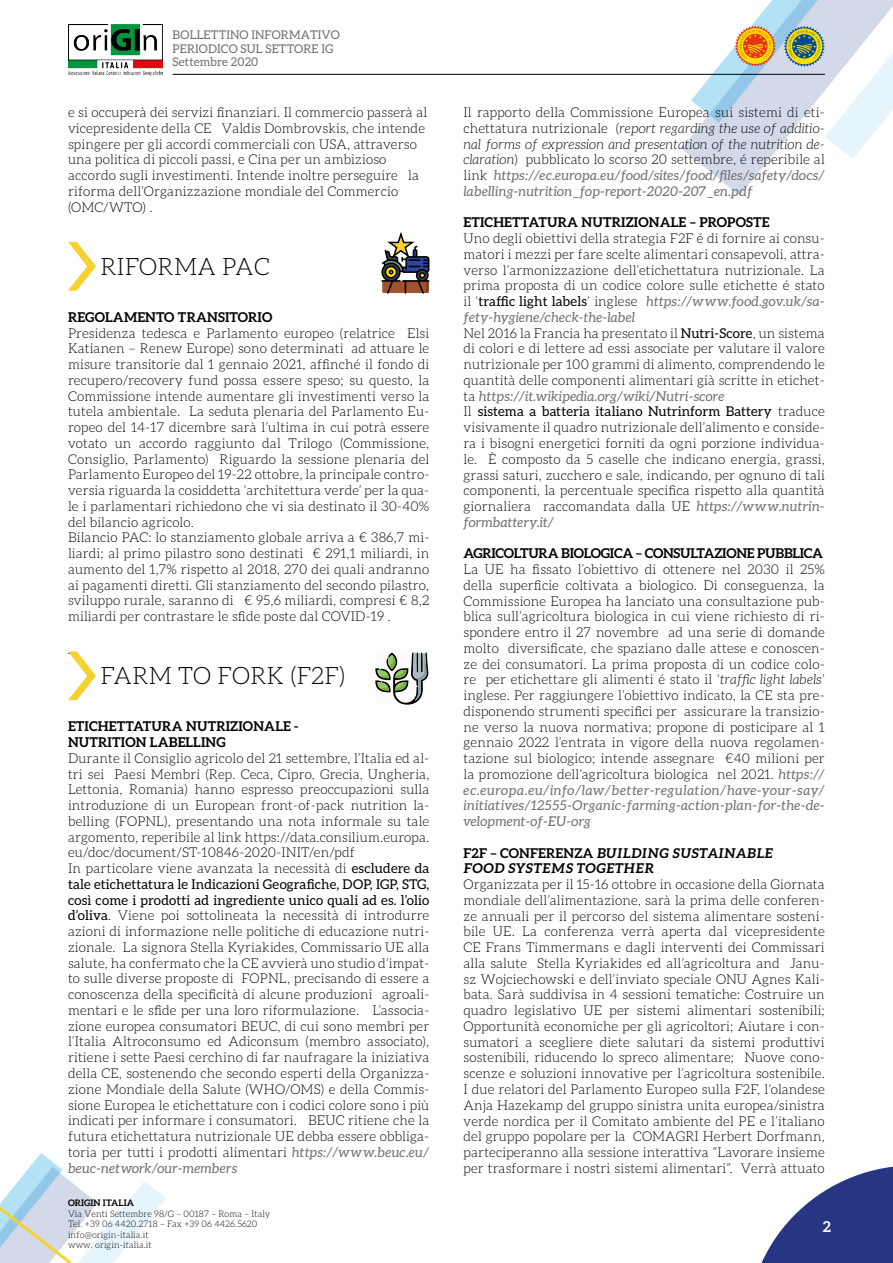
<style>
.page{position:relative;width:893px;height:1263px;background:#fff}
.page>*{position:absolute;margin:0;border:0;box-sizing:border-box;transform-origin:0 0}
.t1{font:300 24px "Aleo";letter-spacing:.01em;color:#000}
.t2{font:700 15px "Aleo";color:#fff}
.t3{font:300 13.5px/15.8px "Aleo";letter-spacing:.01em;color:#000}
.t4{font:700 13.5px/15.8px "Aleo";letter-spacing:.01em;color:#000}
.t5{font:italic 700 13.5px/15.8px "Aleo";letter-spacing:.01em;color:#000}
.t6{font:700 13.5px "Aleo";letter-spacing:-.02em;color:#000}
.t7{font:12px/13.5px "Aleo";letter-spacing:.01em;color:#706f6f}
.t8{font:300 9px/10.5px "Aleo";letter-spacing:.01em;color:#000}
.t9{font:700 9px "Aleo";letter-spacing:.01em;color:#000}
.s1{font-weight:400}
.s2{font-weight:400;font-style:italic;color:#706f6f}
.s3{font-style:italic}
.s4{font-style:normal}
</style>
<div class="page">
<svg style="left:68px;top:242px;width:28px;height:49px"></svg>
<svg style="left:68px;top:651px;width:28px;height:49px"></svg>
<svg style="left:761px;top:1166px;width:132px;height:97px"></svg>
<svg style="left:0;top:1153px;width:165px;height:110px"></svg>
<svg style="left:681px;top:0;width:212px;height:196px"></svg>
<hr style="left:173px;top:74px;width:652px;height:1px;background:#000">
<img style="left:68px;top:25px;width:94px;height:50px">
<svg style="left:381px;top:232px;width:48px;height:62px"></svg>
<svg style="left:375px;top:652px;width:53px;height:53px"></svg>
<p class="t7" style="left:173px;top:28px;width:169px">BOLLETTINO INFORMATIVO<br>PERIODICO SUL SETTORE IG<br>Settembre 2020</p>
<p class="t3" style="left:68px;top:104px;width:361px">e si occuperà dei servizi finanziari. Il commercio passerà al vicepresidente della CE Valdis Dombrovskis, che intende spingere per gli accordi commerciali con USA, attraverso una politica di piccoli passi, e Cina per un ambizioso accordo sugli investimenti. Intende inoltre perseguire la riforma dell’Organizzazione mondiale del Commercio (OMC/WTO) .</p>
<h1 class="t1" style="left:100px;top:253px;width:170px">RIFORMA PAC</h1>
<p class="t4" style="left:68px;top:309px;width:206px">REGOLAMENTO TRANSITORIO</p>
<p class="t3" style="left:68px;top:325px;width:363px">Presidenza tedesca e Parlamento europeo (relatrice Elsi Katianen – Renew Europe) sono determinati ad attuare le misure transitorie dal 1 gennaio 2021, affinché il fondo di recupero/recovery fund possa essere speso; su questo, la Commissione intende aumentare gli investimenti verso la tutela ambientale. La seduta plenaria del Parlamento Eu&shy;ropeo del 14-17 dicembre sarà l’ultima in cui potrà essere votato un accordo raggiunto dal Trilogo (Commissione, Consiglio, Parlamento) Riguardo la sessione plenaria del Parlamento Europeo del 19-22 ottobre, la principale contro&shy;versia riguarda la cosiddetta ‘architettura verde’ per la qua&shy;le i parlamentari richiedono che vi sia destinato il 30-40% del bilancio agricolo.<br>Bilancio PAC: lo stanziamento globale arriva a € 386,7 mi&shy;liardi; al primo pilastro sono destinati € 291,1 miliardi, in aumento del 1,7% rispetto al 2018, 270 dei quali andranno ai pagamenti diretti. Gli stanziamento del secondo pilastro, sviluppo rurale, saranno di € 95,6 miliardi, compresi € 8,2 miliardi per contrastare le sfide poste dal COVID-19 .</p>
<h1 class="t1" style="left:100px;top:663px;width:246px">FARM TO FORK (F2F)</h1>
<p class="t4" style="left:68px;top:718px;width:232px">ETICHETTATURA NUTRIZIONALE -<br>NUTRITION LABELLING</p>
<p class="t3" style="left:68px;top:750px;width:363px">Durante il Consiglio agricolo del 21 settembre, l’Italia ed al&shy;tri sei Paesi Membri (Rep. Ceca, Cipro, Grecia, Ungheria, Lettonia, Romania) hanno espresso preoccupazioni sulla introduzione di un European front-of-pack nutrition la&shy;belling (FOPNL), presentando una nota informale su tale argomento, reperibile al link https://data.consilium.europa. eu/doc/document/ST-10846-2020-INIT/en/pdf<br>In particolare viene avanzata la necessità di <span class="s1">escludere da tale etichettatura le Indicazioni Geografiche, DOP, IGP, STG, così come i prodotti ad ingrediente unico quali ad es. l’olio d’oliva</span>. Viene poi sottolineata la necessità di introdurre azioni di informazione nelle politiche di educazione nutri&shy;zionale. La signora Stella Kyriakides, Commissario UE alla salute, ha confermato che la CE avvierà uno studio d’impat&shy;to sulle diverse proposte di FOPNL, precisando di essere a conoscenza della specificità di alcune produzioni agroali&shy;mentari e le sfide per una loro riformulazione. L’associa&shy;zione europea consumatori BEUC, di cui sono membri per l’Italia Altroconsumo ed Adiconsum (membro associato), ritiene i sette Paesi cerchino di far naufragare la iniziativa della CE, sostenendo che secondo esperti della Organizza&shy;zione Mondiale della Salute (WHO/OMS) e della Commis&shy;sione Europea le etichettature con i codici colore sono i più indicati per informare i consumatori. BEUC ritiene che la futura etichettatura nutrizionale UE debba essere obbliga&shy;toria per tutti i prodotti alimentari <span class="s2">https://www.beuc.eu/ beuc-network/our-members</span></p>
<p class="t9" style="left:68px;top:1197px;width:67px">ORIGIN ITALIA</p>
<p class="t8" style="left:68px;top:1208px;width:204px">Via Venti Settembre 98/G – 00187 – Roma – Italy Tel. +39 06 4420.2718 – Fax +39 06 4426.5620 info@origin-italia.it<br>www. origin-italia.it</p>
<p class="t3" style="left:463px;top:104px;width:363px;text-align:justify">Il rapporto della Commissione Europea sui sistemi di eti&shy;chettatura nutrizionale (<span class="s3">report regarding the use of additio&shy;nal forms of expression and presentation of the nutrition de&shy;claration</span>) pubblicato lo scorso 20 settembre, é reperibile al link <span class="s2">https://ec.europa.eu/food/sites/food/files/safety/docs/ labelling-nutrition_fop-report-2020-207_en.pdf</span></p>
<p class="t4" style="left:463px;top:214px;width:308px">ETICHETTATURA NUTRIZIONALE – PROPOSTE</p>
<p class="t3" style="left:463px;top:230px;width:363px">Uno degli obiettivi della strategia F2F é di fornire ai consu&shy;matori i mezzi per fare scelte alimentari consapevoli, attra&shy;verso l’armonizzazione dell’etichettatura nutrizionale. La prima proposta di un codice colore sulle etichette é stato il ‘<span class="s1">traffic light labels</span>’ inglese <span class="s2">https://www.food.gov.uk/sa&shy;fety-hygiene/check-the-label<br></span>Nel 2016 la Francia ha presentato il <span class="s1">Nutri-Score</span>, un sistema di colori e di lettere ad essi associate per valutare il valore nutrizionale per 100 grammi di alimento, comprendendo le quantità delle componenti alimentari già scritte in etichet&shy;ta <span class="s2">https://it.wikipedia.org/wiki/Nutri-score<br></span>Il <span class="s1">sistema a batteria italiano Nutrinform Battery</span> traduce visivamente il quadro nutrizionale dell’alimento e conside&shy;ra i bisogni energetici forniti da ogni porzione individua&shy;le. È composto da 5 caselle che indicano energia, grassi, grassi saturi, zucchero e sale, indicando, per ognuno di tali componenti, la percentuale specifica rispetto alla quantità giornaliera raccomandata dalla UE <span class="s2">https://www.nutrin&shy;formbattery.it/</span></p>
<p class="t6" style="left:463px;top:546px;width:361px">AGRICOLTURA BIOLOGICA – CONSULTAZIONE PUBBLICA</p>
<p class="t3" style="left:463px;top:561px;width:363px;text-align:justify">La UE ha fissato l’obiettivo di ottenere nel 2030 il 25% della superficie coltivata a biologico. Di conseguenza, la Commissione Europea ha lanciato una consultazione pub&shy;blica sull’agricoltura biologica in cui viene richiesto di ri&shy;spondere entro il 27 novembre ad una serie di domande molto diversificate, che spaziano dalle attese e conoscen&shy;ze dei consumatori. La prima proposta di un codice colo&shy;re per etichettare gli alimenti é stato il ‘<span class="s3">traffic light labels</span>’ inglese. Per raggiungere l’obiettivo indicato, la CE sta pre&shy;disponendo strumenti specifici per assicurare la transizio&shy;ne verso la nuova normativa; propone di posticipare al 1 gennaio 2022 l’entrata in vigore della nuova regolamen&shy;tazione sul biologico; intende assegnare €40 milioni per la promozione dell’agricoltura biologica nel 2021. <span class="s2">https:// ec.europa.eu/info/law/better-regulation/have-your-say/ initiatives/12555-Organic-farming-action-plan-for-the-de&shy;velopment-of-EU-org</span></p>
<p class="t5" style="left:463px;top:845px;width:311px"><span class="s4">F2F – CONFERENZA</span> BUILDING SUSTAINABLE<br>FOOD SYSTEMS TOGETHER</p>
<p class="t3" style="left:463px;top:876px;width:363px;text-align:justify">Organizzata per il 15-16 ottobre in occasione della Giornata mondiale dell’alimentazione, sarà la prima delle conferen&shy;ze annuali per il percorso del sistema alimentare sosteni&shy;bile UE. La conferenza verrà aperta dal vicepresidente CE Frans Timmermans e dagli interventi dei Commissari alla salute Stella Kyriakides ed all’agricoltura and Janu&shy;sz Wojciechowski e dell’inviato speciale ONU Agnes Kali&shy;bata. Sarà suddivisa in 4 sessioni tematiche: Costruire un quadro legislativo UE per sistemi alimentari sostenibili; Opportunità economiche per gli agricoltori; Aiutare i con&shy;sumatori a scegliere diete salutari da sistemi produttivi sostenibili, riducendo lo spreco alimentare; Nuove cono&shy;scenze e soluzioni innovative per l’agricoltura sostenibile.<br>I due relatori del Parlamento Europeo sulla F2F, l’olandese Anja Hazekamp del gruppo sinistra unita europea/sinistra verde nordica per il Comitato ambiente del PE e l’italiano del gruppo popolare per la COMAGRI Herbert Dorfmann, parteciperanno alla sessione interattiva “Lavorare insieme per trasformare i nostri sistemi alimentari”. Verrà attuato</p>
<p class="t2" style="left:823px;top:1218px;width:10px">2</p>
</div>
